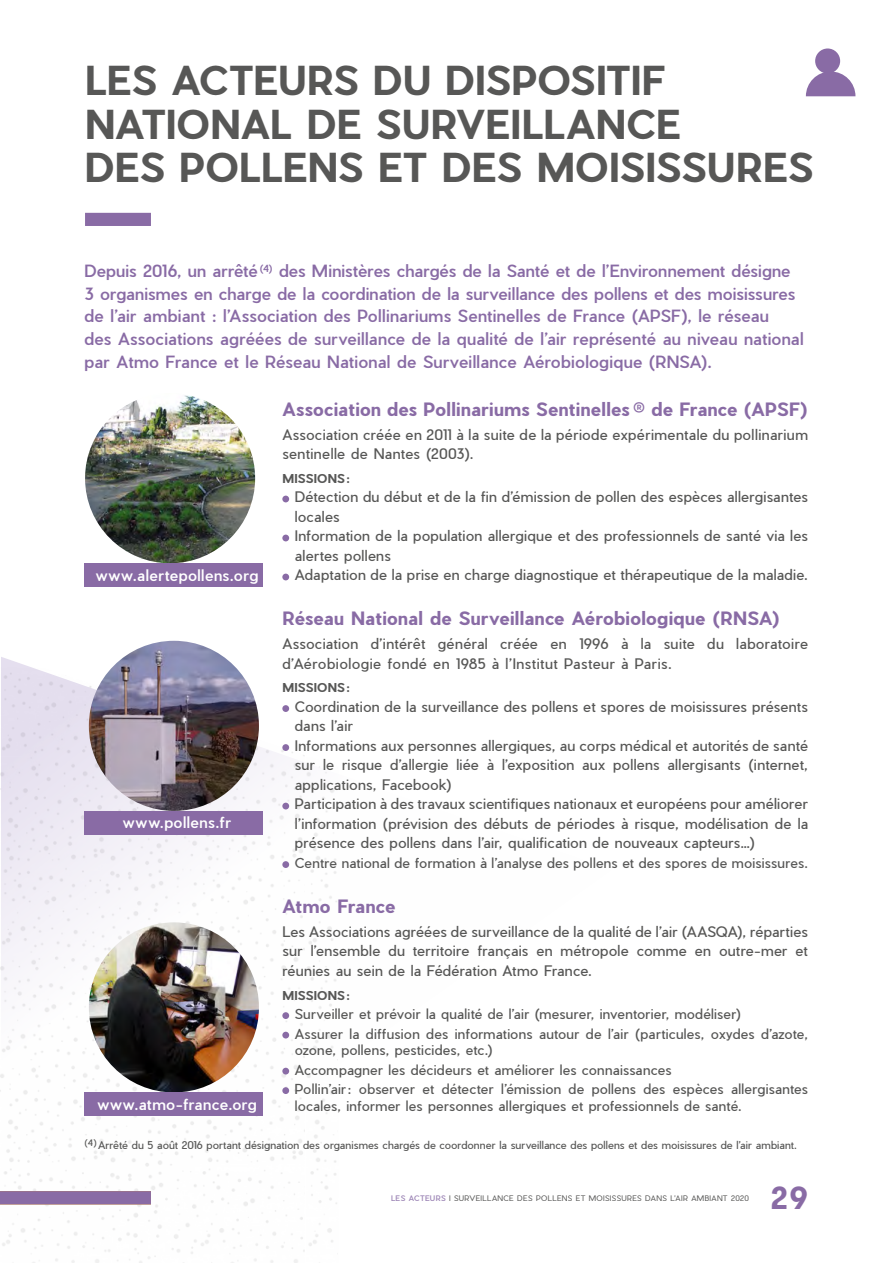
<style>
.page{position:relative;width:893px;height:1263px;background:#fff}
.page>*{position:absolute;margin:0;border:0;box-sizing:border-box;transform-origin:0 0}
.t1{font:700 39px/43.5px "Pier Sans";letter-spacing:.01em;color:#575756}
.t2{font:700 30px "Pier Sans";color:#896ba5}
.t3{font:700 18px "Pier Sans";letter-spacing:.025em;color:#896ba5}
.t4{font:500 16.5px/22.5px "Pier Sans";letter-spacing:.015em;color:#896ba5}
.t5{font:500 15px "Pier Sans";letter-spacing:.04em;color:#fff}
.t6{font:14.25px/19.5px "Pier Sans";letter-spacing:.025em;color:#575756}
.t7{font:13.5px/19.5px "Pier Sans";letter-spacing:.025em;color:#575756}
.t8{font:700 12px "Pier Sans";letter-spacing:.025em;color:#575756}
.t9{font:10.5px "Pier Sans";letter-spacing:.015em;color:#575756}
.t10{font:300 7.5px "Pier Sans";letter-spacing:.05em;color:#575756}
.s1{font-weight:500;color:#9e87b7}
</style>
<div class="page">
<img style="left:0;top:667px;width:338px;height:596px">
<svg style="left:806px;top:72px;width:49px;height:24px"></svg>
<div style="left:815px;top:48px;width:25px;height:25px;background:#896ba5;border-radius:50%"></div>
<div style="left:85px;top:213px;width:66px;height:13px;background:#896ba5"></div>
<div style="left:282px;top:496px;width:7px;height:6px;background:#896ba5;border-radius:50%"></div>
<div style="left:282px;top:535px;width:7px;height:6px;background:#896ba5;border-radius:50%"></div>
<div style="left:282px;top:574px;width:7px;height:6px;background:#896ba5;border-radius:50%"></div>
<div style="left:282px;top:705px;width:7px;height:7px;background:#896ba5;border-radius:50%"></div>
<div style="left:282px;top:744px;width:7px;height:7px;background:#896ba5;border-radius:50%"></div>
<div style="left:282px;top:803px;width:7px;height:6px;background:#896ba5;border-radius:50%"></div>
<div style="left:282px;top:861px;width:7px;height:7px;background:#896ba5;border-radius:50%"></div>
<div style="left:282px;top:1012px;width:7px;height:7px;background:#896ba5;border-radius:50%"></div>
<div style="left:282px;top:1032px;width:7px;height:6px;background:#896ba5;border-radius:50%"></div>
<div style="left:282px;top:1068px;width:7px;height:6px;background:#896ba5;border-radius:50%"></div>
<div style="left:282px;top:1087px;width:7px;height:7px;background:#896ba5;border-radius:50%"></div>
<img style="left:85px;top:393px;width:170px;height:170px;border-radius:85px">
<div style="left:85px;top:563px;width:178px;height:24px;background:#896ba5"></div>
<img style="left:89px;top:641px;width:170px;height:170px;border-radius:85px">
<div style="left:85px;top:811px;width:178px;height:23px;background:#896ba5"></div>
<img style="left:89px;top:922px;width:170px;height:170px;border-radius:85px">
<div style="left:85px;top:1092px;width:178px;height:24px;background:#896ba5"></div>
<div style="left:0;top:1191px;width:151px;height:13px;background:#896ba5"></div>
<h1 class="t1" style="left:85px;top:59px;width:730px">LES ACTEURS DU DISPOSITIF<br>NATIONAL DE SURVEILLANCE<br>DES POLLENS ET DES MOISISSURES</h1>
<p class="t4" style="left:85px;top:260px;width:720px">Depuis 2016, un arrêté <sup>(4)</sup> des Ministères chargés de la Santé et de l’Environnement désigne 3 organismes en charge de la coordination de la surveillance des pollens et des moisissures de l’air ambiant : l’Association des Pollinariums Sentinelles de France (APSF), le réseau<br>des Associations agréées de surveillance de la qualité de l’air représenté au niveau national par Atmo France et le Réseau National de Surveillance Aérobiologique (RNSA).</p>
<p class="t3" style="left:282px;top:397px;width:527px">Association des Pollinariums Sentinelles ® de France (APSF)</p>
<p class="t6" style="left:282px;top:425px;width:527px">Association créée en 2011 à la suite de la période expérimentale du pollinarium sentinelle de Nantes (2003).</p>
<p class="t8" style="left:282px;top:470px;width:69px">MISSIONS:</p>
<p class="t6" style="left:295px;top:487px;width:515px">Détection du début et de la fin d’émission de pollen des espèces allergisantes locales<br>Information de la population allergique et des professionnels de santé via les alertes pollens<br>Adaptation de la prise en charge diagnostique et thérapeutique de la maladie.</p>
<p class="t3" style="left:282px;top:606px;width:499px">Réseau National de Surveillance Aérobiologique (RNSA)</p>
<p class="t6" style="left:282px;top:634px;width:527px">Association d’intérêt général créée en 1996 à la suite du laboratoire d’Aérobiologie fondé en 1985 à l’Institut Pasteur à Paris.</p>
<p class="t8" style="left:282px;top:680px;width:69px">MISSIONS:</p>
<p class="t6" style="left:295px;top:697px;width:515px">Coordination de la surveillance des pollens et spores de moisissures présents dans l’air<br>Informations aux personnes allergiques, au corps médical et autorités de santé sur le risque d’allergie liée à l’exposition aux pollens allergisants (internet, applications, Facebook)<br>Participation à des travaux scientifiques nationaux et européens pour améliorer l’information (prévision des débuts de périodes à risque, modélisation de la présence des pollens dans l’air, qualification de nouveaux capteurs…)</p>
<p class="t7" style="left:295px;top:853px;width:514px">Centre national de formation à l’analyse des pollens et des spores de moisissures.</p>
<p class="t3" style="left:282px;top:894px;width:114px">Atmo France</p>
<p class="t6" style="left:282px;top:922px;width:527px;text-align:justify">Les Associations agréées de surveillance de la qualité de l’air (AASQA), réparties sur l’ensemble du territoire français en métropole comme en outre-mer et réunies au sein de la Fédération Atmo France.</p>
<p class="t8" style="left:282px;top:987px;width:69px">MISSIONS:</p>
<p class="t7" style="left:295px;top:1004px;width:515px">Surveiller et prévoir la qualité de l’air (mesurer, inventorier, modéliser)<br>Assurer la diffusion des informations autour de l’air (particules, oxydes d’azote,</p>
<p class="t7" style="left:295px;top:1040px;width:515px">ozone, pollens, pesticides, etc.)<br>Accompagner les décideurs et améliorer les connaissances<br>Pollin’air: observer et détecter l’émission de pollens des espèces allergisantes</p>
<p class="t7" style="left:295px;top:1096px;width:448px">locales, informer les personnes allergiques et professionnels de santé.</p>
<p class="t9" style="left:85px;top:1138px;width:714px"><sup>(4)</sup> Arrêté du 5 août 2016 portant désignation des organismes chargés de coordonner la surveillance des pollens et des moisissures de l’air ambiant.</p>
<p class="t5" style="left:96px;top:565px;width:164px">www.alertepollens.org</p>
<p class="t5" style="left:123px;top:813px;width:110px">www.pollens.fr</p>
<p class="t5" style="left:97px;top:1094px;width:161px">www.atmo-france.org</p>
<p class="t10" style="left:391px;top:1193px;width:359px"><span class="s1">LES ACTEURS</span> I SURVEILLANCE DES POLLENS ET MOISISSURES DANS L’AIR AMBIANT 2020</p>
<h2 class="t2" style="left:771px;top:1177px;width:39px">29</h2>
</div>
